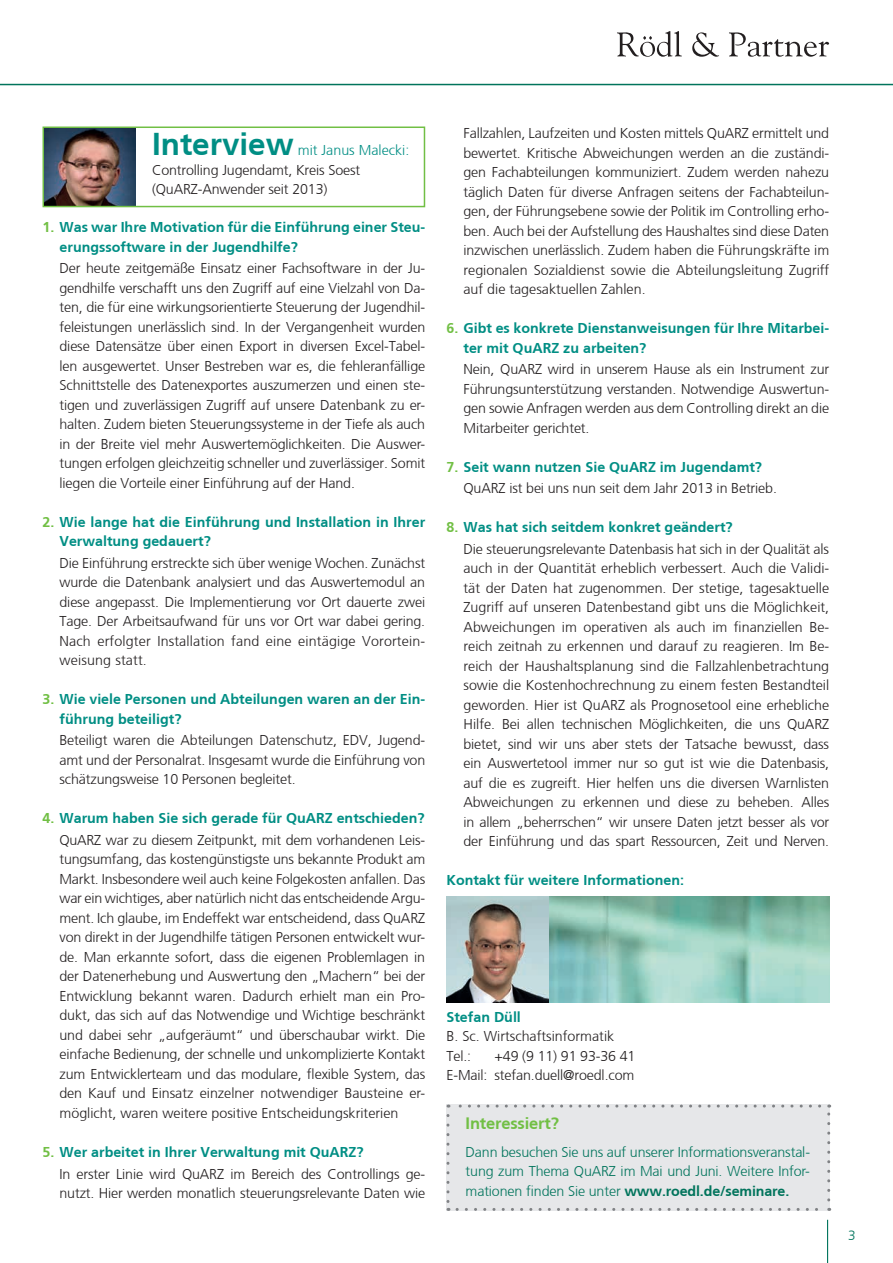
<style>
.page{position:relative;width:893px;height:1263px;background:#fff}
.page>*{position:absolute;margin:0;border:0;box-sizing:border-box;transform-origin:0 0}
.t1{font:700 16.5px "Frutiger CE";letter-spacing:-.01em;color:#71bf44}
.t2{font:300 14.25px/19.5px "Frutiger CE";letter-spacing:-.01em;color:#231f20;text-align:justify}
.t3{font:700 14.25px/19.5px "Frutiger CE";color:#008e84}
.t4{font:300 14.25px/19.5px "Frutiger CE";letter-spacing:-.01em;color:#01745c;text-align:justify}
.t5{font:300 13.5px "Frutiger CE";color:#01745c}
.s1{font-weight:700;font-size:31.5px;color:#008e84}
.s2{color:#008e84}
.s3{color:#71bf44}
.s4{font-weight:700;color:#71bf44}
.s5{font-weight:700;color:#008e84}
.s6{font-weight:700}
</style>
<div class="page">
<hr style="left:827px;top:1220px;width:1px;height:43px;background:#01745c">
<hr style="left:0;top:84px;width:893px;height:1px;background:#01745c">
<svg style="left:617px;top:31px;width:65px;height:26px"></svg>
<svg style="left:692px;top:32px;width:27px;height:25px"></svg>
<svg style="left:729px;top:32px;width:100px;height:25px"></svg>
<img style="left:46px;top:129px;width:89px;height:75px">
<div style="left:43px;top:126px;width:382px;height:81px;border:2px solid #71bf44"></div>
<img style="left:549px;top:896px;width:280px;height:106px">
<img style="left:446px;top:896px;width:103px;height:106px">
<div style="left:446px;top:1104px;width:384px;height:107px;background:#e6e7e9"></div>
<svg style="left:446px;top:1115px;width:3px;height:96px"></svg>
<svg style="left:457px;top:1208px;width:373px;height:3px"></svg>
<svg style="left:827px;top:1104px;width:3px;height:96px"></svg>
<svg style="left:448px;top:1104px;width:372px;height:3px"></svg>
<p class="t2" style="left:152px;top:141px;width:259px;text-align:left"><span class="s1">Interview</span> <span class="s2">mit Janus Malecki:<br></span>Controlling Jugendamt, Kreis Soest (QuARZ-Anwender seit 2013)</p>
<p class="t3" style="left:60px;top:217px;width:367px;text-indent:-17px"><span class="s3">1.</span> Was war Ihre Motivation für die Einführung einer Steu&shy;erungssoftware in der Jugendhilfe?</p>
<p class="t2" style="left:60px;top:258px;width:367px">Der heute zeitgemäße Einsatz einer Fachsoftware in der Ju&shy;gendhilfe verschafft uns den Zugriff auf eine Vielzahl von Da&shy;ten, die für eine wirkungsorientierte Steuerung der Jugendhil&shy;feleistungen unerlässlich sind. In der Vergangenheit wurden diese Datensätze über einen Export in diversen Excel-Tabel&shy;len ausgewertet. Unser Bestreben war es, die fehleranfällige Schnittstelle des Datenexportes auszumerzen und einen ste&shy;tigen und zuverlässigen Zugriff auf unsere Datenbank zu er&shy;halten. Zudem bieten Steuerungssysteme in der Tiefe als auch in der Breite viel mehr Auswertemöglichkeiten. Die Auswer&shy;tungen erfolgen gleichzeitig schneller und zuverlässiger. Somit liegen die Vorteile einer Einführung auf der Hand.</p>
<p class="t3" style="left:60px;top:512px;width:367px;text-indent:-17px"><span class="s3">2.</span> Wie lange hat die Einführung und Installation in Ihrer<br>Verwaltung gedauert?</p>
<p class="t2" style="left:60px;top:553px;width:367px">Die Einführung erstreckte sich über wenige Wochen. Zunächst wurde die Datenbank analysiert und das Auswertemodul an diese angepasst. Die Implementierung vor Ort dauerte zwei Tage. Der Arbeitsaufwand für uns vor Ort war dabei gering.<br>Nach erfolgter Installation fand eine eintägige Vorortein&shy;weisung statt.</p>
<p class="t3" style="left:60px;top:689px;width:367px;text-indent:-17px"><span class="s3">3.</span> Wie viele Personen und Abteilungen waren an der Ein&shy;führung beteiligt?</p>
<p class="t2" style="left:60px;top:730px;width:367px">Beteiligt waren die Abteilungen Datenschutz, EDV, Jugend&shy;amt und der Personalrat. Insgesamt wurde die Einführung von schätzungsweise 10 Personen begleitet.</p>
<p class="t2" style="left:43px;top:807px;width:384px;line-height:21.6px;text-align:right"><span class="s4">4.</span> <span class="s5">Warum haben Sie sich gerade für QuARZ entschieden?<br></span>QuARZ war zu diesem Zeitpunkt, mit dem vorhandenen Leis-</p>
<p class="t2" style="left:60px;top:850px;width:367px">tungsumfang, das kostengünstigste uns bekannte Produkt am Markt. Insbesondere weil auch keine Folgekosten anfallen. Das war ein wichtiges, aber natürlich nicht das entscheidende Argu&shy;ment. Ich glaube, im Endeffekt war entscheidend, dass QuARZ von direkt in der Jugendhilfe tätigen Personen entwickelt wur&shy;de. Man erkannte sofort, dass die eigenen Problemlagen in der Datenerhebung und Auswertung den „Machern“ bei der Entwicklung bekannt waren. Dadurch erhielt man ein Pro&shy;dukt, das sich auf das Notwendige und Wichtige beschränkt und dabei sehr „aufgeräumt“ und überschaubar wirkt. Die einfache Bedienung, der schnelle und unkomplizierte Kontakt zum Entwicklerteam und das modulare, flexible System, das den Kauf und Einsatz einzelner notwendiger Bausteine er&shy;möglicht, waren weitere positive Entscheidungskriterien</p>
<p class="t2" style="left:60px;top:1141px;width:367px;line-height:21.6px;text-indent:-17px"><span class="s4">5.</span> <span class="s5">Wer arbeitet in Ihrer Verwaltung mit QuARZ?<br></span>In erster Linie wird QuARZ im Bereich des Controllings ge-</p>
<p class="t2" style="left:60px;top:1183px;width:367px">nutzt. Hier werden monatlich steuerungsrelevante Daten wie</p>
<p class="t2" style="left:463px;top:123px;width:367px">Fallzahlen, Laufzeiten und Kosten mittels QuARZ ermittelt und bewertet. Kritische Abweichungen werden an die zuständi&shy;gen Fachabteilungen kommuniziert. Zudem werden nahezu täglich Daten für diverse Anfragen seitens der Fachabteilun&shy;gen, der Führungsebene sowie der Politik im Controlling erho&shy;ben. Auch bei der Aufstellung des Haushaltes sind diese Daten inzwischen unerlässlich. Zudem haben die Führungskräfte im regionalen Sozialdienst sowie die Abteilungsleitung Zugriff auf die tagesaktuellen Zahlen.</p>
<p class="t3" style="left:463px;top:318px;width:367px;text-indent:-17px"><span class="s3">6.</span> Gibt es konkrete Dienstanweisungen für Ihre Mitarbei&shy;ter mit QuARZ zu arbeiten?</p>
<p class="t2" style="left:463px;top:359px;width:367px">Nein, QuARZ wird in unserem Hause als ein Instrument zur Führungsunterstützung verstanden. Notwendige Auswertun&shy;gen sowie Anfragen werden aus dem Controlling direkt an die Mitarbeiter gerichtet.</p>
<p class="t2" style="left:463px;top:456px;width:315px;line-height:21.6px;text-indent:-17px"><span class="s4">7.</span> <span class="s5">Seit wann nutzen Sie QuARZ im Jugendamt?<br></span>QuARZ ist bei uns nun seit dem Jahr 2013 in Betrieb.</p>
<p class="t2" style="left:463px;top:516px;width:367px;line-height:21.6px;text-indent:-17px"><span class="s4">8.</span> <span class="s5">Was hat sich seitdem konkret geändert?<br></span>Die steuerungsrelevante Datenbasis hat sich in der Qualität als</p>
<p class="t2" style="left:463px;top:559px;width:367px">auch in der Quantität erheblich verbessert. Auch die Validi&shy;tät der Daten hat zugenommen. Der stetige, tagesaktuelle Zugriff auf unseren Datenbestand gibt uns die Möglichkeit, Abweichungen im operativen als auch im finanziellen Be&shy;reich zeitnah zu erkennen und darauf zu reagieren. Im Be&shy;reich der Haushaltsplanung sind die Fallzahlenbetrachtung sowie die Kostenhochrechnung zu einem festen Bestandteil geworden. Hier ist QuARZ als Prognosetool eine erhebliche Hilfe. Bei allen technischen Möglichkeiten, die uns QuARZ bietet, sind wir uns aber stets der Tatsache bewusst, dass ein Auswertetool immer nur so gut ist wie die Datenbasis, auf die es zugreift. Hier helfen uns die diversen Warnlisten Abweichungen zu erkennen und diese zu beheben. Alles in allem „beherrschen“ wir unsere Daten jetzt besser als vor der Einführung und das spart Ressourcen, Zeit und Nerven.</p>
<p class="t3" style="left:446px;top:870px;width:239px">Kontakt für weitere Informationen:</p>
<p class="t3" style="left:446px;top:1007px;width:76px">Stefan Düll</p>
<p class="t2" style="left:446px;top:1026px;width:169px">B. Sc. Wirtschaftsinformatik<br>Tel.:</p>
<p class="t2" style="left:446px;top:1046px;width:191px;text-align:right">+49 (9 11) 91 93-36 41<br>E-Mail: stefan.duell@roedl.com</p>
<p class="t1" style="left:466px;top:1113px;width:95px">Interessiert?</p>
<p class="t4" style="left:466px;top:1142px;width:346px">Dann besuchen Sie uns auf unserer Informationsveranstal&shy;tung zum Thema QuARZ im Mai und Juni. Weitere Infor&shy;mationen finden Sie unter <span class="s6">www.roedl.de/seminare.</span></p>
<p class="t5" style="left:848px;top:1227px;width:9px">3</p>
</div>
